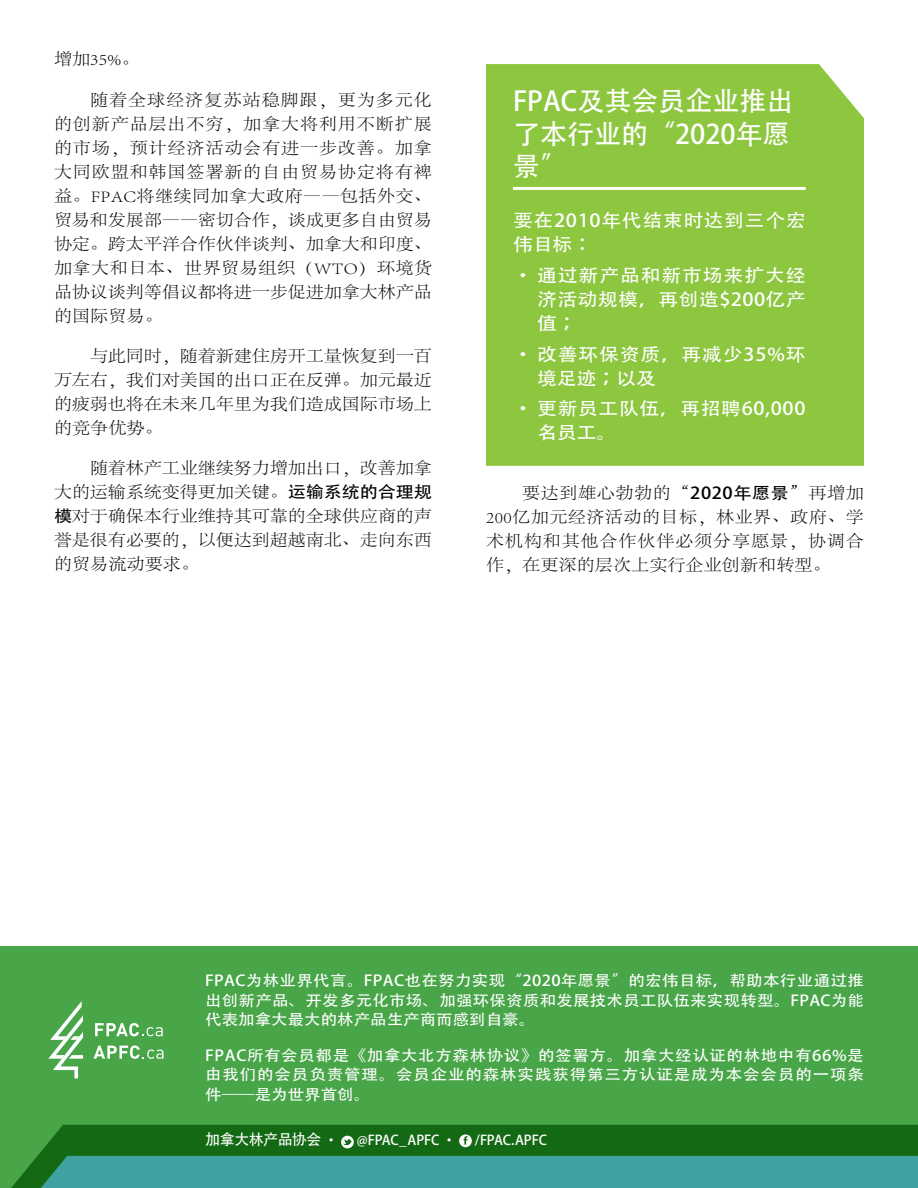
<style>
.page{position:relative;width:918px;height:1188px;background:#fff}
.page>*{position:absolute;margin:0;border:0;box-sizing:border-box;transform-origin:0 0}
.t1{font:27px/32.4px "Adobe Heiti Std";color:#fff}
.t2{font:18px/24px "Adobe Heiti Std";letter-spacing:.035em;color:#fff;scale:1.1 1}
.t3{font:300 16.5px/24px "Adobe Song Std";letter-spacing:-.01em;color:#000;text-align:justify;scale:1.1 1}
.t4{font:15px/19.5px "Adobe Heiti Std";letter-spacing:.015em;color:#fff;text-align:justify;scale:1.1 1}
.t5{font:15px "Adobe Heiti Std";letter-spacing:-.03em;color:#fff}
.t6{font:13.5px "Adobe Heiti Std";letter-spacing:-.01em;color:#fff}
.s1{font-family:"Adobe Heiti Std";font-weight:400}
.s2{font-size:13.5px}
</style>
<div class="page">
<div style="left:0;top:946px;width:918px;height:242px;background:#48a548"></div>
<svg style="left:48px;top:1001px;width:35px;height:77px"></svg>
<svg style="left:95px;top:1023px;width:68px;height:13px"></svg>
<svg style="left:94px;top:1045px;width:69px;height:14px"></svg>
<svg style="left:11px;top:1125px;width:907px;height:63px;background:#176d17"></svg>
<div style="left:30px;top:1156px;width:888px;height:32px;background:#40a1a1"></div>
<svg style="left:341px;top:1136px;width:13px;height:12px"></svg>
<svg style="left:459px;top:1134px;width:13px;height:13px"></svg>
<div style="left:486px;top:64px;width:378px;height:402px;background:#8dc63f"></div>
<hr style="left:513px;top:187px;width:293px;height:3px;background:#fff">
<p class="t3" style="left:54px;top:48px;width:79px">增加35%。</p>
<p class="t3" style="left:54px;top:88px;width:345px;text-indent:36px">随着全球经济复苏站稳脚跟，更为多元化的创新产品层出不穷，加拿大将利用不断扩展的市场，预计经济活动会有进一步改善。加拿大同欧盟和韩国签署新的自由贸易协定将有裨益。FPAC将继续同加拿大政府——包括外交、贸易和发展部——密切合作，谈成更多自由贸易协定。跨太平洋合作伙伴谈判、加拿大和印度、加拿大和日本、世界贸易组织（WTO）环境货品协议谈判等倡议都将进一步促进加拿大林产品的国际贸易。</p>
<p class="t3" style="left:54px;top:344px;width:345px;text-indent:36px">与此同时，随着新建住房开工量恢复到一百万左右，我们对美国的出口正在反弹。加元最近的疲弱也将在未来几年里为我们造成国际市场上的竞争优势。</p>
<p class="t3" style="left:54px;top:457px;width:345px;text-indent:36px">随着林产工业继续努力增加出口，改善加拿大的运输系统变得更加关键。<span class="s1">运输系统的合理规模</span>对于确保本行业维持其可靠的全球供应商的声誉是很有必要的，以便达到超越南北、走向东西的贸易流动要求。</p>
<h1 class="t1" style="left:513px;top:86px;width:282px">FPAC及其会员企业推出了本行业的“2020年愿景”</h1>
<p class="t2" style="left:513px;top:209px;width:268px">要在2010年代结束时达到三个宏伟目标：</p>
<p class="t2" style="left:537px;top:264px;width:246px;text-align:justify;text-indent:-24px">· 通过新产品和新市场来扩大经济活动规模，再创造$200亿产值；</p>
<p class="t2" style="left:537px;top:342px;width:245px;text-indent:-24px">· 改善环保资质，再减少35%环境足迹；以及</p>
<p class="t2" style="left:537px;top:397px;width:245px;text-indent:-24px">· 更新员工队伍，再招聘60,000名员工。</p>
<p class="t3" style="left:486px;top:481px;width:345px;text-indent:36px">要达到雄心勃勃的“<span class="s1">2020年愿景</span>”再增加200亿加元经济活动的目标，林业界、政府、学术机构和其他合作伙伴必须分享愿景，协调合作，在更深的层次上实行企业创新和转型。</p>
<p class="t4" style="left:205px;top:971px;width:601px">FPAC为林业界代言。FPAC也在努力实现“2020年愿景”的宏伟目标，帮助本行业通过推出创新产品、开发多元化市场、加强环保资质和发展技术员工队伍来实现转型。FPAC为能代表加拿大最大的林产品生产商而感到自豪。</p>
<p class="t4" style="left:205px;top:1046px;width:600px">FPAC所有会员都是《加拿大北方森林协议》的签署方。加拿大经认证的林地中有66%是由我们的会员负责管理。会员企业的森林实践获得第三方认证是成为本会会员的一项条件——是为世界首创。</p>
<p class="t5" style="left:205px;top:1131px;width:134px">加拿大林产品协会 <span class="s2">·</span></p>
<p class="t6" style="left:357px;top:1132px;width:101px">@FPAC_APFC ·</p>
<p class="t6" style="left:475px;top:1132px;width:74px">/FPAC.APFC</p>
</div>
